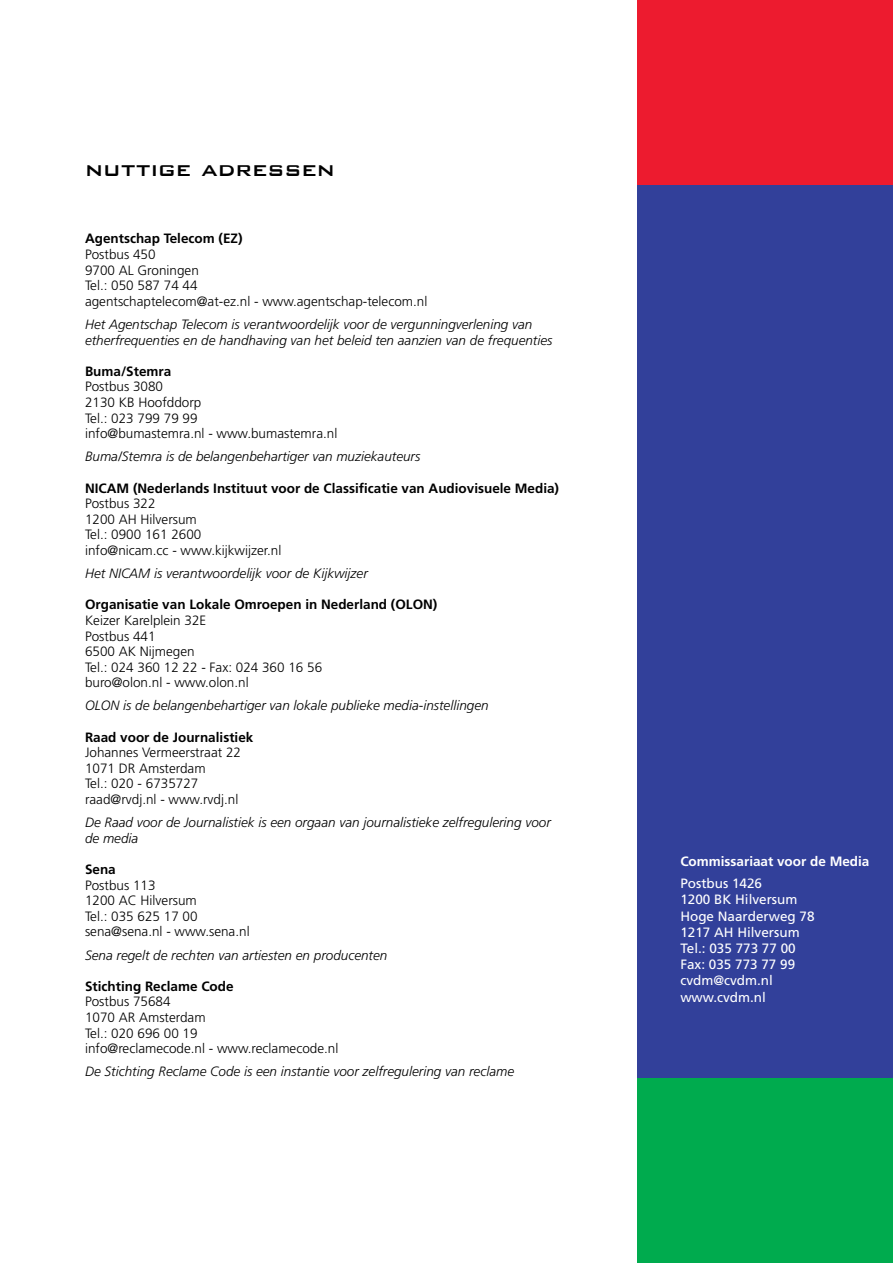
<style>
.page{position:relative;width:893px;height:1263px;background:#fff}
.page>*{position:absolute;margin:0;border:0;box-sizing:border-box;transform-origin:0 0}
.t1{font:500 25.5px "Bank Gothic";color:#000}
.t2{font:300 13.5px/15.6px "Frutiger";color:#000}
.t3{font:italic 300 13.5px/15.6px "Frutiger";color:#000}
.t4{font:700 13.5px "Frutiger";color:#000}
.t5{font:13.5px/16.2px "Frutiger";color:#fff}
.t6{font:700 13.5px "Frutiger";color:#fff}
</style>
<div class="page">
<div style="left:638px;top:185px;width:255px;height:893px;background:#32409a"></div>
<div style="left:638px;top:0;width:255px;height:185px;background:#ed1b2f"></div>
<div style="left:638px;top:1078px;width:255px;height:185px;background:#00ab4e"></div>
<h1 class="t1" style="left:85px;top:156px;width:251px">nuttige adressen</h1>
<p class="t4" style="left:85px;top:233px;width:159px">Agentschap Telecom (EZ)</p>
<p class="t2" style="left:85px;top:248px;width:344px">Postbus 450<br>9700฀AL฀Groningen<br>Tel.: 050 587 74 44<br>agentschaptelecom@at-ez.nl - www.agentschap-telecom.nl</p>
<p class="t3" style="left:85px;top:317px;width:469px">Het Agentschap Telecom is verantwoordelijk voor de vergunningverlening van etherfrequenties en de handhaving van het beleid ten aanzien van de frequenties</p>
<p class="t4" style="left:85px;top:366px;width:88px">Buma/Stemra</p>
<p class="t2" style="left:85px;top:380px;width:254px">Postbus 3080<br>2130 KB Hoofddorp<br>Tel.: 023 799 79 99<br>info@bumastemra.nl - www.bumastemra.nl</p>
<p class="t3" style="left:85px;top:450px;width:337px">Buma/Stemra is de belangenbehartiger van muziekauteurs</p>
<p class="t4" style="left:85px;top:482px;width:476px">NICAM (Nederlands Instituut voor de Classificatie van Audiovisuele Media)</p>
<p class="t2" style="left:85px;top:497px;width:198px">Postbus 322<br>1200฀AH฀Hilversum<br>Tel.: 0900 161 2600 info@nicam.cc - www.kijkwijzer.nl</p>
<p class="t3" style="left:85px;top:567px;width:284px">Het NICAM is verantwoordelijk voor de Kijkwijzer</p>
<p class="t4" style="left:85px;top:599px;width:354px">Organisatie van Lokale Omroepen in Nederland (OLON)</p>
<p class="t2" style="left:85px;top:613px;width:239px">Keizer Karelplein 32E<br>Postbus 441<br>6500฀AK฀Nijmegen<br>Tel.:฀024฀360฀12฀22฀-฀Fax:฀024฀360฀16฀56 buro@olon.nl - www.olon.nl</p>
<p class="t3" style="left:85px;top:699px;width:405px">OLON is de belangenbehartiger van lokale publieke media-instellingen</p>
<p class="t4" style="left:85px;top:731px;width:170px">Raad voor de Journalistiek</p>
<p class="t2" style="left:85px;top:745px;width:158px">Johannes฀Vermeerstraat฀22<br>1071฀DR฀Amsterdam<br>Tel.: 020 - 6735727 raad@rvdj.nl - www.rvdj.nl</p>
<p class="t3" style="left:85px;top:816px;width:467px">De Raad voor de Journalistiek is een orgaan van journalistieke zelfregulering voor de media</p>
<p class="t4" style="left:85px;top:864px;width:32px">Sena</p>
<p class="t2" style="left:85px;top:878px;width:166px">Postbus 113<br>1200฀AC฀Hilversum<br>Tel.: 035 625 17 00 sena@sena.nl - www.sena.nl</p>
<p class="t3" style="left:85px;top:948px;width:304px">Sena regelt de rechten van artiesten en producenten</p>
<p class="t4" style="left:85px;top:980px;width:150px">Stichting Reclame Code</p>
<p class="t2" style="left:85px;top:995px;width:255px">Postbus 75684<br>1070฀AR฀Amsterdam<br>Tel.: 020 696 00 19<br>info@reclamecode.nl - www.reclamecode.nl</p>
<p class="t3" style="left:85px;top:1065px;width:431px">De Stichting Reclame Code is een instantie voor zelfregulering van reclame</p>
<p class="t6" style="left:680px;top:856px;width:191px">Commissariaat voor de Media</p>
<p class="t5" style="left:680px;top:876px;width:136px">Postbus 1426<br>1200 BK Hilversum<br>Hoge Naarderweg 78<br>1217 AH Hilversum<br>Tel.: 035 773 77 00<br>Fax: 035 773 77 99 cvdm@cvdm.nl www.cvdm.nl</p>
</div>
